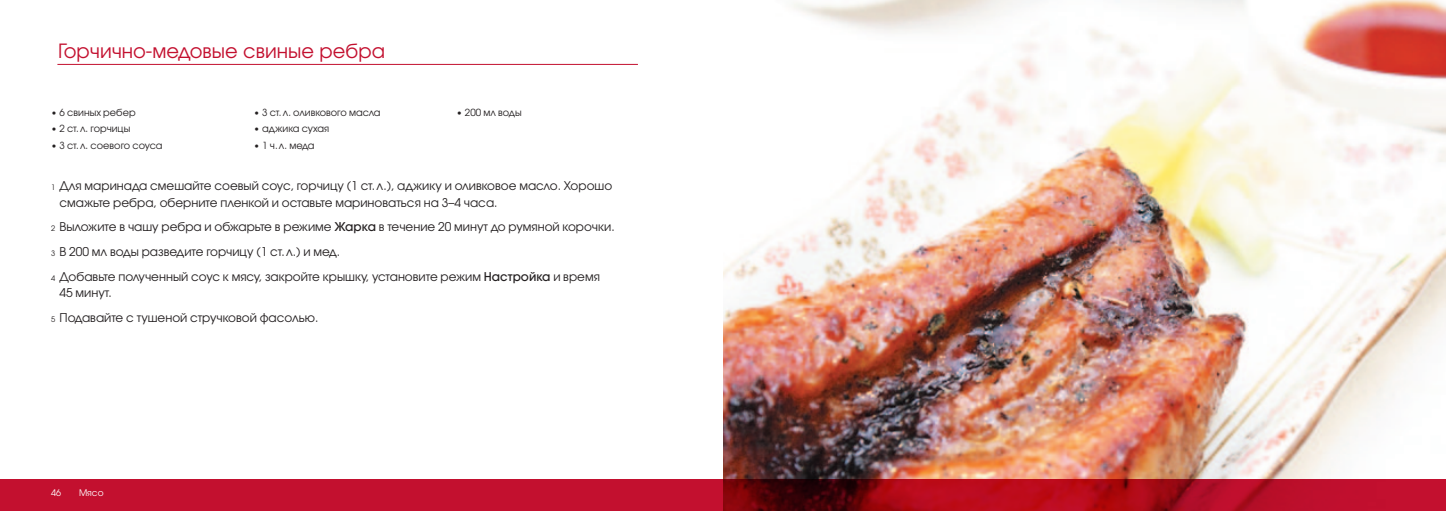
<style>
.page{position:relative;width:1446px;height:511px;background:#fff}
.page>*{position:absolute;margin:0;border:0;box-sizing:border-box;transform-origin:0 0}
.t1{font:19.5px "Avant Garde Gothic ITC";color:#c3102f}
.t2{font:12px/24.8px "Avant Garde Gothic ITC";color:#231f20}
.t3{font:9.75px "Avant Garde Gothic ITC";color:#231f20}
.t4{font:9px "Avant Garde Gothic ITC";color:#fff}
.s1{font-size:7.5px}
.s2{font-weight:500}
</style>
<div class="page">
<img style="left:723px;top:0;width:723px;height:478px">
<div style="left:0;top:478px;width:723px;height:32px;background:#c3102f"></div>
<svg style="left:723px;top:478px;width:723px;height:32px;background:#a10e1e"></svg>
<hr style="left:57px;top:64px;width:581px;height:1px;background:#c3102f">
<h1 class="t1" style="left:58px;top:39px;width:328px">Горчично-медовые свиные ребра</h1>
<p class="t3" style="left:51px;top:106px;width:86px">• 6 свиных ребер</p>
<p class="t3" style="left:51px;top:122px;width:81px">• 2 ст.л. горчицы</p>
<p class="t3" style="left:51px;top:139px;width:113px">• 3 ст.л. соевого соуса</p>
<p class="t3" style="left:254px;top:106px;width:128px">• 3 ст.л. оливкового масла</p>
<p class="t3" style="left:254px;top:122px;width:77px">• аджика сухая</p>
<p class="t3" style="left:254px;top:139px;width:62px">• 1 ч.л. меда</p>
<p class="t3" style="left:456px;top:106px;width:67px">• 200 мл воды</p>
<p class="t2" style="left:60px;top:177px;width:554px;line-height:16.5px;text-indent:-9px"><span class="s1">1</span> Для маринада смешайте соевый соус, горчицу (1 ст.л.), аджику и оливковое масло. Хорошо смажьте ребра, оберните пленкой и оставьте мариноваться на 3–4 часа.</p>
<p class="t2" style="left:51px;top:214px;width:565px"><span class="s1">2</span> Выложите в чашу ребра и обжарьте в режиме <span class="s2">Жарка</span> в течение 20 минут до румяной корочки.<br><span class="s1">3</span> В 200 мл воды разведите горчицу (1 ст.л.) и мед.<br><span class="s1">4</span> Добавьте полученный соус к мясу, закройте крышку, установите режим <span class="s2">Настройка</span> и время</p>
<p class="t2" style="left:51px;top:280px;width:269px;text-indent:9px">45 минут.<br><span class="s1">5</span> Подавайте с тушеной стручковой фасолью.</p>
<p class="t4" style="left:51px;top:486px;width:11px">46</p>
<p class="t4" style="left:79px;top:486px;width:26px">Мясо</p>
</div>
